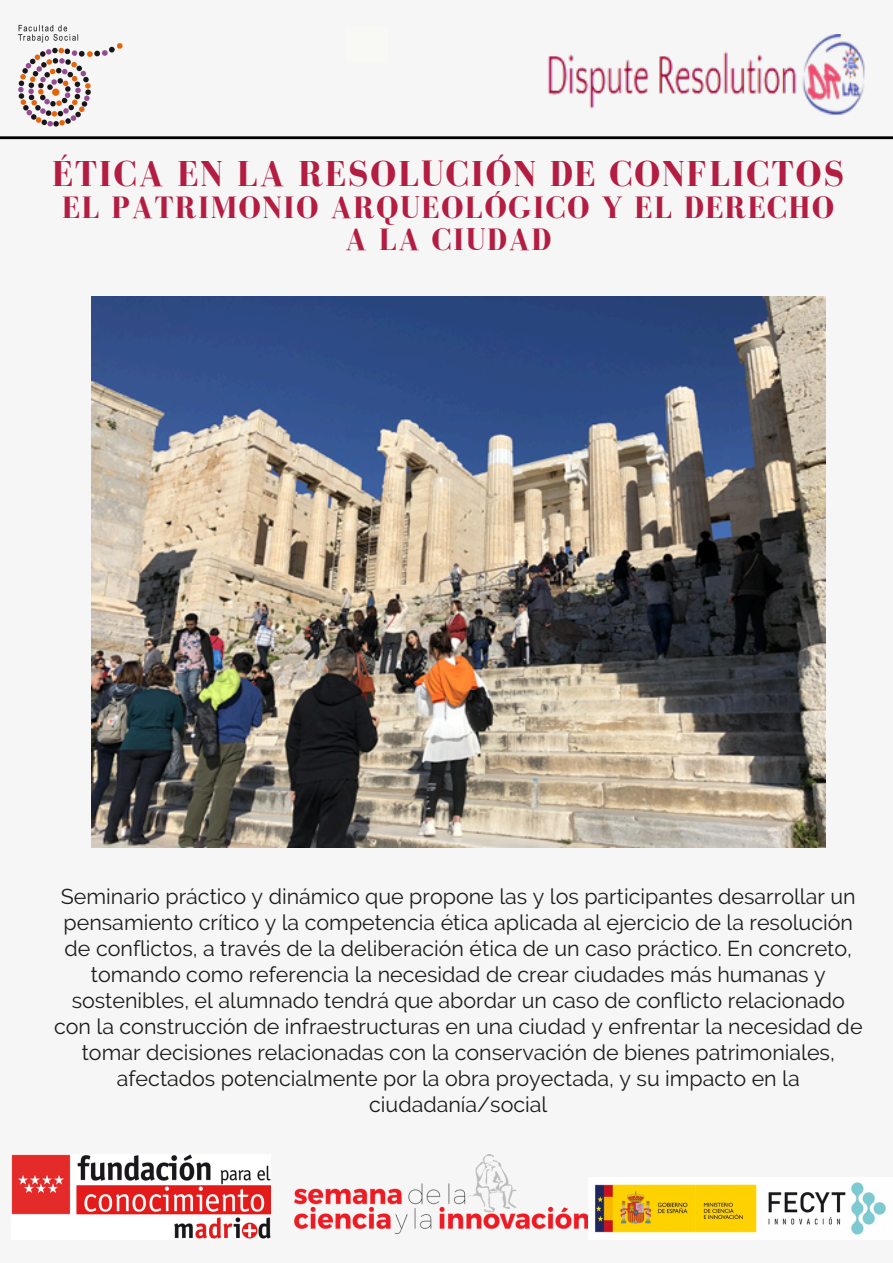
<style>
.page{position:relative;width:893px;height:1263px;background:#f6f6f6}
.page>*{position:absolute;margin:0;border:0;box-sizing:border-box;transform-origin:0 0}
.t1{font:700 37.05px "Bodoni FLF";letter-spacing:.045em;color:#b31d42}
.t2{font:700 31.8px/32.1px "Bodoni FLF";letter-spacing:.045em;color:#b31d42;text-align:center}
.t3{font:21.45px/26px "Raleway";color:#1c1c1a;text-align:center}
</style>
<div class="page">
<hr style="left:0;top:136px;width:893px;height:3px;background:#000">
<img style="left:91px;top:296px;width:734px;height:551px">
<img style="left:548px;top:34px;width:317px;height:81px">
<img style="left:12px;top:24px;width:116px;height:113px">
<img style="left:295px;top:1155px;width:293px;height:78px">
<img style="left:12px;top:1155px;width:259px;height:84px">
<img style="left:595px;top:1182px;width:291px;height:53px">
<p class="t1" style="left:52px;top:153px;width:793px">ÉTICA EN LA RESOLUCIÓN DE CONFLICTOS</p>
<p class="t2" style="left:62px;top:191px;width:774px">EL PATRIMONIO ARQUEOLÓGICO Y EL DERECHO<br>A LA CIUDAD</p>
<p class="t3" style="left:54px;top:884px;width:810px">Seminario práctico y dinámico que propone las y los participantes desarrollar un pensamiento crítico y la competencia ética aplicada al ejercicio de la resolución de conflictos, a través de la deliberación ética de un caso práctico. En concreto, tomando como referencia la necesidad de crear ciudades más humanas y sostenibles, el alumnado tendrá que abordar un caso de conflicto relacionado con la construcción de infraestructuras en una ciudad y enfrentar la necesidad de tomar decisiones relacionadas con la conservación de bienes patrimoniales, afectados potencialmente por la obra proyectada, y su impacto en la ciudadanía/social</p>
</div>
